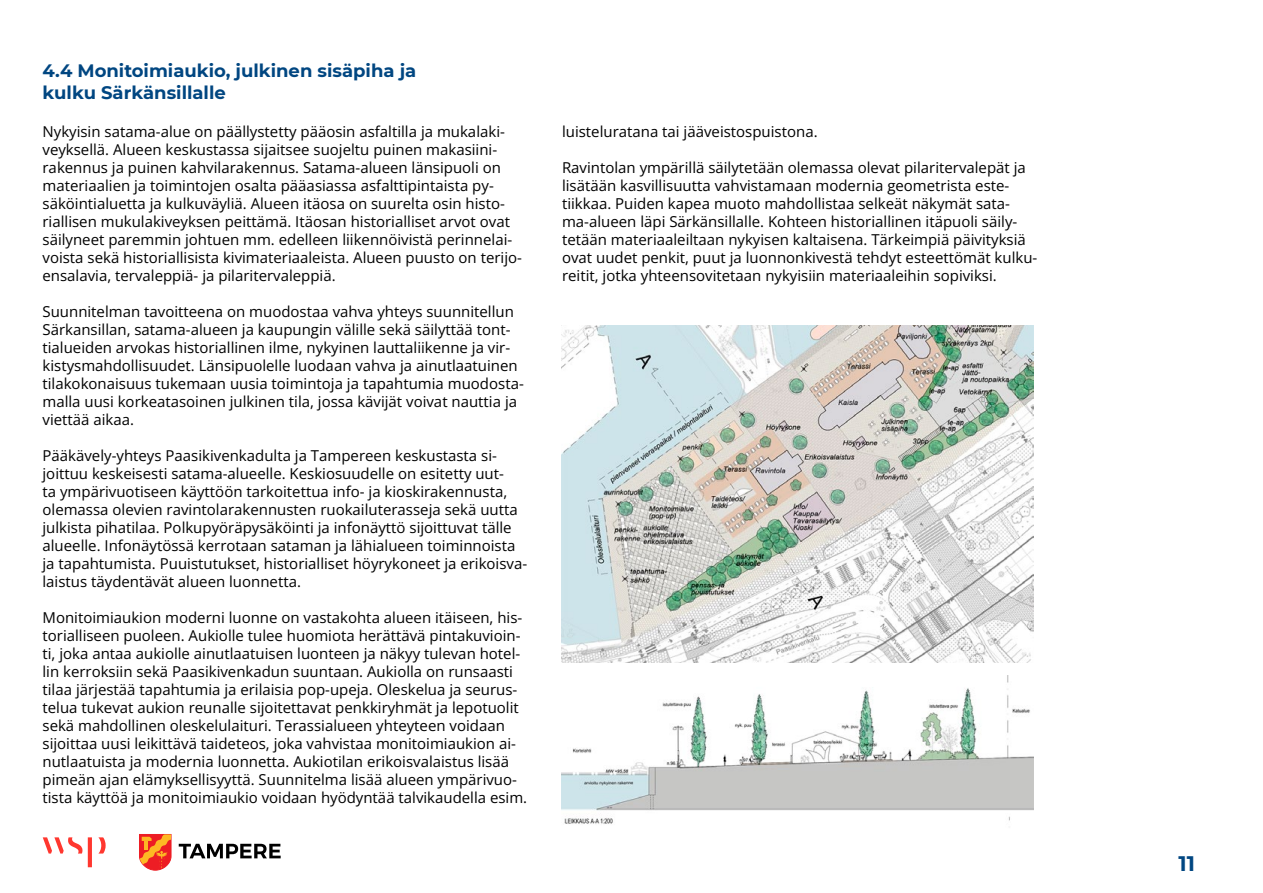
<style>
.page{position:relative;width:1263px;height:893px;background:#fff}
.page>*{position:absolute;margin:0;border:0;box-sizing:border-box;transform-origin:0 0}
.t1{font:700 21px "Montserrat";color:#004681}
.Otsikko3{font:700 18px/21.6px "Montserrat";color:#004681}
.Leipäteksti{font:15px/18px "Open Sans";color:#000}
</style>
<div class="page">
<svg style="left:98px;top:837px;width:8px;height:16px"></svg>
<svg style="left:88px;top:837px;width:4px;height:30px"></svg>
<svg style="left:43px;top:837px;width:39px;height:16px"></svg>
<svg style="left:139px;top:834px;width:32px;height:36px"></svg>
<svg style="left:179px;top:844px;width:102px;height:14px"></svg>
<img style="left:561px;top:325px;width:472px;height:337px">
<img style="left:561px;top:676px;width:472px;height:148px">
<h1 class="Otsikko3" style="left:43px;top:59px;width:375px">4.4 Monitoimiaukio, julkinen sisäpiha ja kulku Särkänsillalle</h1>
<p class="Leipäteksti" style="left:43px;top:122px;width:481px">Nykyisin satama-alue on päällystetty pääosin asfaltilla ja mukalaki&shy;veyksellä. Alueen keskustassa sijaitsee suojeltu puinen makasiini&shy;rakennus ja puinen kahvilarakennus. Satama-alueen länsipuoli on materiaalien ja toimintojen osalta pääasiassa asfalttipintaista py&shy;säköintialuetta ja kulkuväyliä. Alueen itäosa on suurelta osin histo&shy;riallisen mukulakiveyksen peittämä. Itäosan historialliset arvot ovat säilyneet paremmin johtuen mm. edelleen liikennöivistä perinnelai&shy;voista sekä historiallisista kivimateriaaleista. Alueen puusto on terijo&shy;ensalavia, tervaleppiä- ja pilaritervaleppiä.</p>
<p class="Leipäteksti" style="left:43px;top:302px;width:483px">Suunnitelman tavoitteena on muodostaa vahva yhteys suunnitellun Särkansillan, satama-alueen ja kaupungin välille sekä säilyttää tont&shy;tialueiden arvokas historiallinen ilme, nykyinen lauttaliikenne ja vir&shy;kistysmahdollisuudet. Länsipuolelle luodaan vahva ja ainutlaatuinen tilakokonaisuus tukemaan uusia toimintoja ja tapahtumia muodosta&shy;malla uusi korkeatasoinen julkinen tila, jossa kävijät voivat nauttia ja viettää aikaa.</p>
<p class="Leipäteksti" style="left:43px;top:446px;width:486px">Pääkävely-yhteys Paasikivenkadulta ja Tampereen keskustasta si&shy;joittuu keskeisesti satama-alueelle. Keskiosuudelle on esitetty uut-<br>ta ympärivuotiseen käyttöön tarkoitettua info- ja kioskirakennusta, olemassa olevien ravintolarakennusten ruokailuterasseja sekä uutta julkista pihatilaa. Polkupyöräpysäköinti ja infonäyttö sijoittuvat tälle alueelle. Infonäytössä kerrotaan sataman ja lähialueen toiminnoista ja tapahtumista. Puuistutukset, historialliset höyrykoneet ja erikoisva&shy;laistus täydentävät alueen luonnetta.</p>
<p class="Leipäteksti" style="left:43px;top:608px;width:486px">Monitoimiaukion moderni luonne on vastakohta alueen itäiseen, his&shy;torialliseen puoleen. Aukiolle tulee huomiota herättävä pintakuvioin&shy;ti, joka antaa aukiolle ainutlaatuisen luonteen ja näkyy tulevan hotel&shy;lin kerroksiin sekä Paasikivenkadun suuntaan. Aukiolla on runsaasti tilaa järjestää tapahtumia ja erilaisia pop-upeja. Oleskelua ja seurus&shy;telua tukevat aukion reunalle sijoitettavat penkkiryhmät ja lepotuolit sekä mahdollinen oleskelulaituri. Terassialueen yhteyteen voidaan sijoittaa uusi leikittävä taideteos, joka vahvistaa monitoimiaukion ai&shy;nutlaatuista ja modernia luonnetta. Aukiotilan erikoisvalaistus lisää pimeän ajan elämyksellisyyttä. Suunnitelma lisää alueen ympärivuo&shy;tista käyttöä ja monitoimiaukio voidaan hyödyntää talvikaudella esim.</p>
<p class="Leipäteksti" style="left:562px;top:122px;width:257px">luisteluratana tai jääveistospuistona.</p>
<p class="Leipäteksti" style="left:562px;top:158px;width:477px">Ravintolan ympärillä säilytetään olemassa olevat pilaritervalepät ja lisätään kasvillisuutta vahvistamaan modernia geometrista este&shy;tiikkaa. Puiden kapea muoto mahdollistaa selkeät näkymät sata&shy;ma-alueen läpi Särkänsillalle. Kohteen historiallinen itäpuoli säily&shy;tetään materiaaleiltaan nykyisen kaltaisena. Tärkeimpiä päivityksiä ovat uudet penkit, puut ja luonnonkivestä tehdyt esteettömät kulku&shy;reitit, jotka yhteensovitetaan nykyisiin materiaaleihin sopiviksi.</p>
<h1 class="t1" style="left:1178px;top:848px;width:18px">11</h1>
</div>
